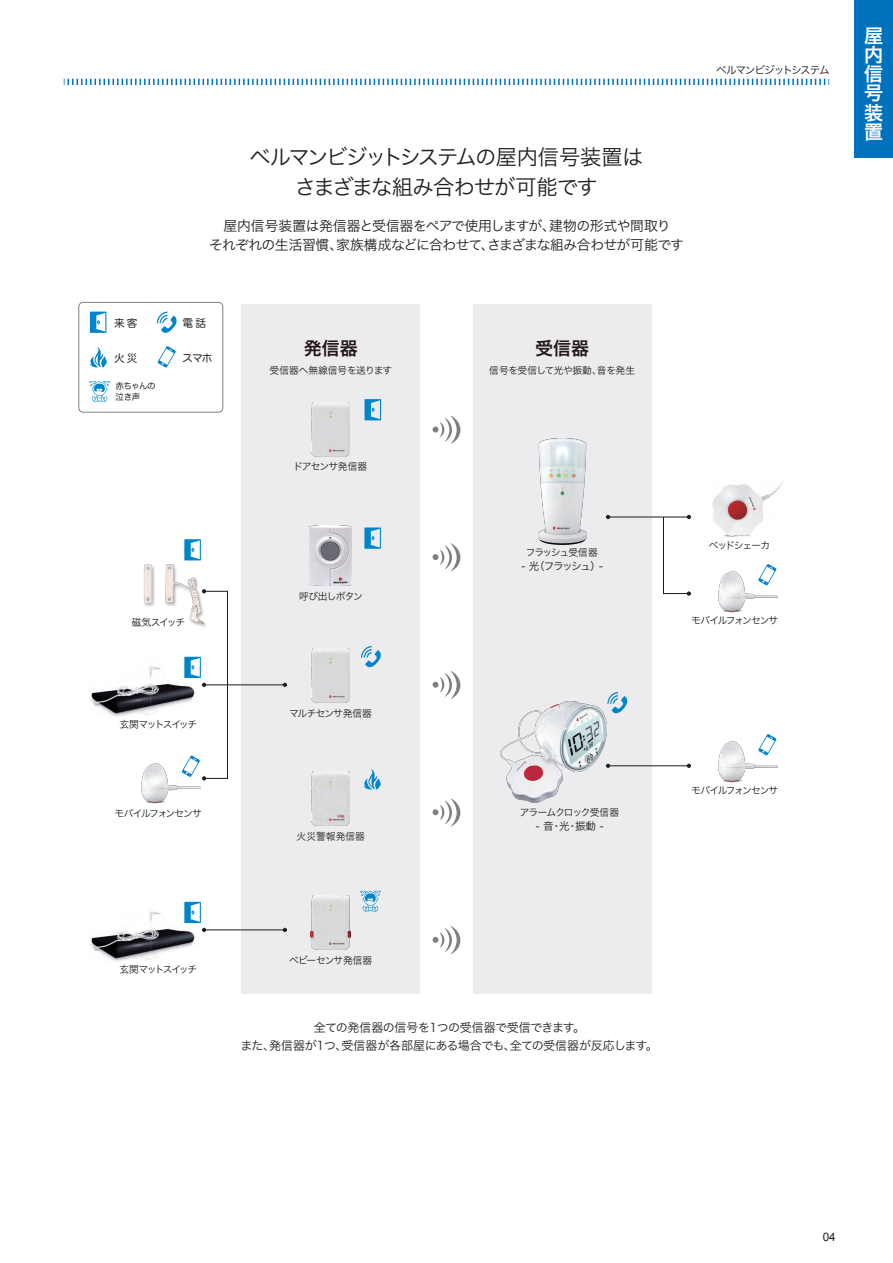
<style>
.page{position:relative;width:893px;height:1263px;background:#fff}
.page>*{position:absolute;margin:0;border:0;box-sizing:border-box;transform-origin:0 0}
.t1{font:21.3px/29.7px "Hira Kaku Pro W3";letter-spacing:-.055em;color:#231f20;text-align:center}
.t2{font:19.2px/19.2px "Hira Kaku Pro W6";color:#fff;text-align:justify}
.t3{font:18px "Hira Kaku Pro W6";color:#23171b}
.t4{font:13.8px/19.2px "Hira Kaku Pro W3";letter-spacing:-.03em;color:#231f20;text-align:center}
.t5{font:12px/18px "Hira Kaku Pro W3";letter-spacing:-.03em;color:#231f20;text-align:center}
.t6{font:11.7px "Arial";color:#231f20}
.t7{font:10.65px "Hira Kaku Pro W3";letter-spacing:-.135em;color:#231f20}
.t8{font:10.65px "Hira Kaku Pro W3";letter-spacing:-.11em;color:#211815}
.t9{font:10.65px "Hira Maru Pro W4";letter-spacing:.2em;color:#231f20}
.t10{font:9.75px "Hira Kaku Pro W3";letter-spacing:-.115em;color:#231f20}
.t11{font:9.75px "Hira Kaku Pro W3";letter-spacing:-.085em;color:#231f20}
.t12{font:9.75px "Hira Kaku Pro W3";letter-spacing:-.14em;color:#231f20}
.t13{font:9.75px "Hira Kaku Pro W3";letter-spacing:-.04em;color:#231f20}
.t14{font:9.75px "Hira Kaku Pro W3";letter-spacing:-.02em;color:#231f20}
.t15{font:9.75px "Hira Kaku Pro W3";letter-spacing:-.065em;color:#231f20}
.t16{font:9.75px "Hira Kaku Pro W3";letter-spacing:-.06em;color:#231f20}
.t17{font:9.75px "Hira Kaku Pro W3";letter-spacing:-.12em;color:#231f20}
.t18{font:9.75px "Hira Kaku Pro W3";color:#231f20}
.t19{font:8.55px/10.6px "Hira Maru Pro W4";letter-spacing:-.045em;color:#231f20}
</style>
<div class="page">
<div style="left:473px;top:304px;width:178px;height:689px;background:#ececee"></div>
<div style="left:241px;top:304px;width:179px;height:689px;background:#ececee"></div>
<hr style="left:202px;top:685px;width:85px;height:1px;background:#211815">
<svg style="left:433px;top:543px;width:27px;height:29px"></svg>
<svg style="left:433px;top:670px;width:27px;height:29px"></svg>
<svg style="left:433px;top:415px;width:27px;height:29px"></svg>
<svg style="left:433px;top:798px;width:27px;height:29px"></svg>
<svg style="left:433px;top:926px;width:27px;height:28px"></svg>
<div style="left:79px;top:302px;width:144px;height:110px;border:1px solid #7f8083;border-radius:4px"></div>
<svg style="left:90px;top:312px;width:16px;height:21px"></svg>
<svg style="left:89px;top:346px;width:18px;height:22px"></svg>
<svg style="left:157px;top:312px;width:20px;height:21px"></svg>
<svg style="left:89px;top:381px;width:21px;height:21px"></svg>
<svg style="left:157px;top:346px;width:19px;height:22px"></svg>
<svg style="left:184px;top:539px;width:17px;height:21px"></svg>
<svg style="left:363px;top:768px;width:18px;height:22px"></svg>
<svg style="left:365px;top:399px;width:16px;height:21px"></svg>
<svg style="left:361px;top:646px;width:20px;height:22px"></svg>
<svg style="left:364px;top:527px;width:17px;height:22px"></svg>
<svg style="left:360px;top:891px;width:21px;height:21px"></svg>
<svg style="left:283px;top:683px;width:4px;height:4px"></svg>
<svg style="left:184px;top:590px;width:44px;height:190px"></svg>
<hr style="left:202px;top:930px;width:85px;height:1px;background:#211815">
<svg style="left:283px;top:928px;width:4px;height:4px"></svg>
<svg style="left:198px;top:902px;width:8px;height:30px"></svg>
<img style="left:143px;top:564px;width:66px;height:66px">
<img style="left:312px;top:402px;width:38px;height:54px">
<img style="left:312px;top:649px;width:38px;height:54px">
<img style="left:310px;top:525px;width:42px;height:60px">
<img style="left:142px;top:763px;width:59px;height:41px">
<hr style="left:606px;top:517px;width:85px;height:1px;background:#211815">
<hr style="left:606px;top:765px;width:85px;height:1px;background:#211815">
<svg style="left:607px;top:692px;width:21px;height:22px"></svg>
<svg style="left:763px;top:564px;width:13px;height:7px"></svg>
<svg style="left:763px;top:734px;width:13px;height:7px"></svg>
<svg style="left:606px;top:515px;width:4px;height:4px"></svg>
<svg style="left:606px;top:764px;width:4px;height:4px"></svg>
<svg style="left:687px;top:764px;width:4px;height:4px"></svg>
<svg style="left:663px;top:515px;width:28px;height:81px"></svg>
<img style="left:718px;top:571px;width:59px;height:41px">
<img style="left:718px;top:741px;width:59px;height:41px">
<img style="left:712px;top:481px;width:71px;height:56px">
<img style="left:89px;top:657px;width:109px;height:61px">
<img style="left:89px;top:902px;width:109px;height:60px">
<img style="left:312px;top:771px;width:38px;height:54px">
<img style="left:311px;top:895px;width:40px;height:54px">
<img style="left:538px;top:438px;width:49px;height:106px">
<img style="left:500px;top:701px;width:106px;height:101px">
<div style="left:855px;top:0;width:38px;height:157px;background:#0072bc"></div>
<svg style="left:64px;top:79px;width:765px;height:6px"></svg>
<p class="t8" style="left:716px;top:61px;width:115px">ベルマンビジットシステム</p>
<h1 class="t1" style="left:250px;top:141px;width:395px">ベルマンビジットシステムの屋内信号装置はさまざまな組み合わせが可能です</h1>
<p class="t4" style="left:209px;top:215px;width:476px">屋内信号装置は発信器と受信器をペアで使用しますが、建物の形式や間取り<br>それぞれの生活習慣、家族構成などに合わせて、さまざまな組み合わせが可能です</p>
<p class="t9" style="left:114px;top:314px;width:25px">来客</p>
<p class="t9" style="left:183px;top:314px;width:25px">電話</p>
<p class="t9" style="left:114px;top:349px;width:25px">火災</p>
<p class="t19" style="left:115px;top:380px;width:42px">赤ちゃんの泣き声</p>
<p class="t9" style="left:182px;top:349px;width:32px">スマホ</p>
<h3 class="t3" style="left:304px;top:332px;width:56px">発信器</h3>
<h3 class="t3" style="left:535px;top:332px;width:56px">受信器</h3>
<p class="t14" style="left:270px;top:362px;width:124px">受信器へ無線信号を送ります</p>
<p class="t13" style="left:489px;top:362px;width:147px">信号を受信して光や振動、音を発生</p>
<p class="t11" style="left:293px;top:458px;width:75px">ドアセンサ発信器</p>
<p class="t11" style="left:132px;top:613px;width:55px">磁気スイッチ</p>
<p class="t11" style="left:299px;top:587px;width:65px">呼び出しボタン</p>
<p class="t17" style="left:526px;top:543px;width:73px">フラッシュ受信器</p>
<p class="t7" style="left:521px;top:556px;width:83px">- 光（フラッシュ）-</p>
<p class="t10" style="left:709px;top:537px;width:63px">ベッドシェーカ</p>
<p class="t10" style="left:691px;top:611px;width:89px">モバイルフォンセンサ</p>
<p class="t12" style="left:120px;top:716px;width:79px">玄関マットスイッチ</p>
<p class="t10" style="left:115px;top:804px;width:89px">モバイルフォンセンサ</p>
<p class="t15" style="left:289px;top:705px;width:85px">マルチセンサ発信器</p>
<p class="t18" style="left:297px;top:827px;width:70px">火災警報発信器</p>
<p class="t11" style="left:520px;top:804px;width:101px">アラームクロック受信器</p>
<p class="t7" style="left:536px;top:816px;width:69px">- 音・光・振動 -</p>
<p class="t10" style="left:691px;top:781px;width:89px">モバイルフォンセンサ</p>
<h2 class="t2" style="left:864px;top:25px;width:20px">屋内信号装置</h2>
<p class="t12" style="left:120px;top:961px;width:79px">玄関マットスイッチ</p>
<p class="t16" style="left:289px;top:951px;width:85px">ベビーセンサ発信器</p>
<p class="t5" style="left:241px;top:1018px;width:419px">全ての発信器の信号を1つの受信器で受信できます。<br>また、発信器が1つ、受信器が各部屋にある場合でも、全ての受信器が反応します。</p>
<p class="t6" style="left:823px;top:1229px;width:15px">04</p>
</div>
